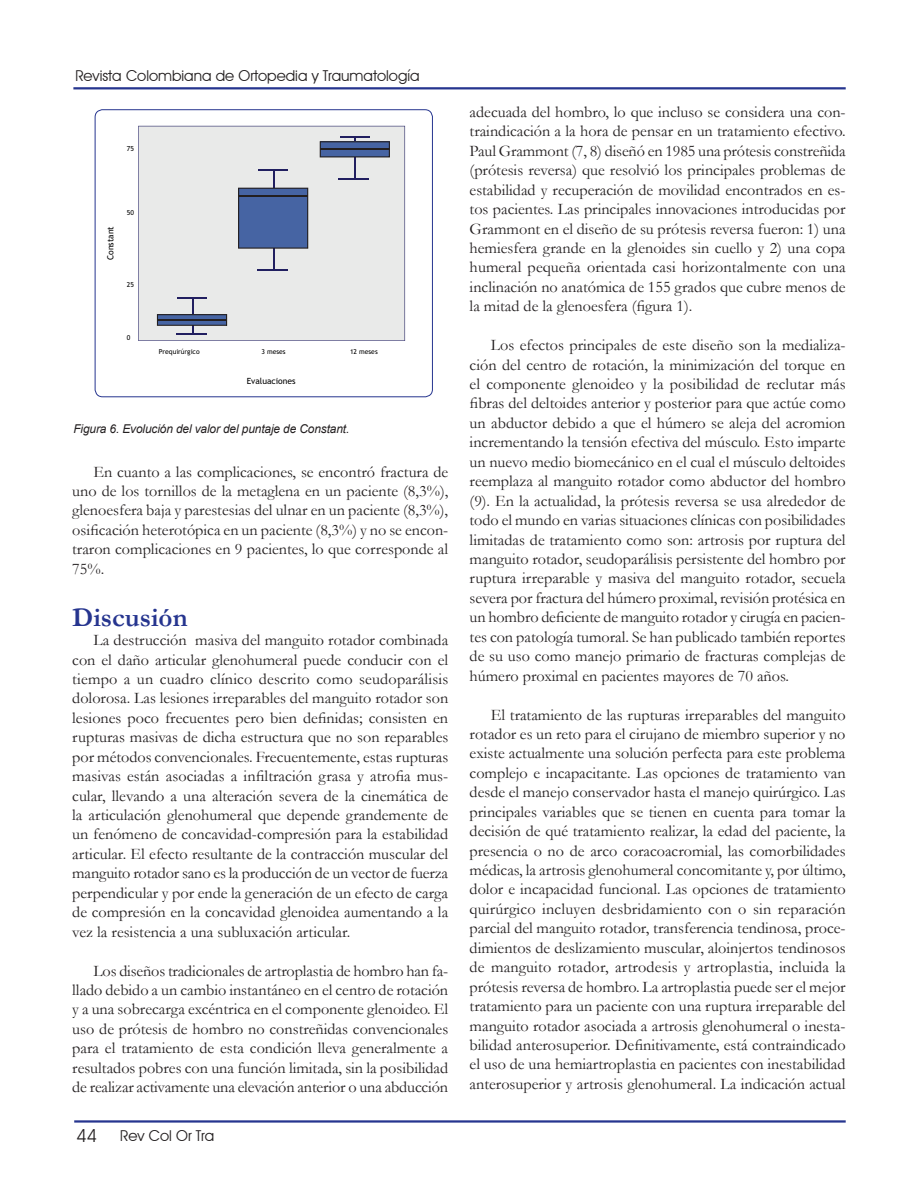
<style>
.page{position:relative;width:918px;height:1188px;background:#fff}
.page>*{position:absolute;margin:0;border:0;box-sizing:border-box;transform-origin:0 0}
.SUBTÍTULO{font:700 27px "Garamond";color:#26358f}
.t1{font:18px "Avant Garde IT Cby BT";color:#231f20}
.TEXTO_CORRIDO{font:16.2px/19.5px "Garamond";color:#231f20;text-align:justify}
.t2{font:15px "Avant Garde IT Cby BT";color:#231f20}
.PIEDEFOTO{font:italic 12.15px "Arial";letter-spacing:-.01em;color:#231f20}
.t3{font:8.55px "Trebuchet MS";color:#000}
.t4{font:6.75px "Trebuchet MS";color:#000}
</style>
<div class="page">
<hr style="left:74px;top:1120px;width:772px;height:3px;background:#26358f">
<hr style="left:73px;top:87px;width:773px;height:2px;background:#26358f">
<div style="left:138px;top:126px;width:267px;height:215px;background:#e9eae9"></div>
<hr style="left:355px;top:137px;width:1px;height:42px;background:#211f60">
<hr style="left:340px;top:136px;width:30px;height:1px;background:#211f60">
<hr style="left:339px;top:178px;width:30px;height:2px;background:#211f60">
<svg style="left:320px;top:141px;width:70px;height:16px"></svg>
<hr style="left:320px;top:149px;width:70px;height:1px;background:#231f20">
<hr style="left:192px;top:299px;width:1px;height:35px;background:#211f60">
<hr style="left:177px;top:298px;width:30px;height:1px;background:#211f60">
<hr style="left:176px;top:333px;width:30px;height:2px;background:#211f60">
<svg style="left:157px;top:314px;width:70px;height:12px"></svg>
<hr style="left:157px;top:319px;width:70px;height:2px;background:#231f20">
<hr style="left:273px;top:170px;width:1px;height:100px;background:#211f60">
<hr style="left:258px;top:169px;width:30px;height:1px;background:#211f60">
<hr style="left:257px;top:270px;width:30px;height:1px;background:#211f60">
<svg style="left:238px;top:188px;width:70px;height:61px;background:#445f99"></svg>
<hr style="left:238px;top:195px;width:70px;height:1px;background:#231f20">
<div style="left:95px;top:109px;width:338px;height:288px;border:1px solid #26358f;border-radius:8px"></div>
<p class="t2" style="left:75px;top:66px;width:346px">Revista Colombiana de Ortopedia y Traumatología</p>
<p class="t4" style="left:127px;top:145px;width:9px">75</p>
<p class="t3" style="left:105px;top:260px;width:35px;rotate:-90deg">Constant</p>
<p class="t4" style="left:127px;top:209px;width:9px">50</p>
<p class="t4" style="left:127px;top:280px;width:9px">25</p>
<p class="t4" style="left:127px;top:333px;width:5px">0</p>
<p class="t4" style="left:159px;top:348px;width:42px">Prequirúrgico</p>
<p class="t4" style="left:261px;top:348px;width:26px">3 meses</p>
<p class="t4" style="left:350px;top:348px;width:29px">12 meses</p>
<p class="t3" style="left:247px;top:376px;width:50px">Evaluaciones</p>
<p class="PIEDEFOTO" style="left:73px;top:421px;width:278px">Figura 6. Evolución del valor del puntaje de Constant.</p>
<p class="TEXTO_CORRIDO" style="left:72px;top:461px;width:378px;text-indent:21px">En cuanto a las complicaciones, se encontró fractura de uno de los tornillos de la metaglena en un paciente (8,3%), glenoesfera baja y parestesias del ulnar en un paciente (8,3%), osificación heterotópica en un paciente (8,3%) y no se encon&shy;traron complicaciones en 9 pacientes, lo que corresponde al 75%.</p>
<p class="SUBTÍTULO" style="left:72px;top:599px;width:117px">Discusión</p>
<p class="TEXTO_CORRIDO" style="left:72px;top:630px;width:378px;text-indent:21px">La destrucción masiva del manguito rotador combinada con el daño articular glenohumeral puede conducir con el tiempo a un cuadro clínico descrito como seudoparálisis dolorosa. Las lesiones irreparables del manguito rotador son lesiones poco frecuentes pero bien definidas; consisten en rupturas masivas de dicha estructura que no son reparables por métodos convencionales. Frecuentemente, estas rupturas masivas están asociadas a infiltración grasa y atrofia mus&shy;cular, llevando a una alteración severa de la cinemática de la articulación glenohumeral que depende grandemente de un fenómeno de concavidad-compresión para la estabilidad articular. El efecto resultante de la contracción muscular del manguito rotador sano es la producción de un vector de fuerza perpendicular y por ende la generación de un efecto de carga de compresión en la concavidad glenoidea aumentando a la vez la resistencia a una subluxación articular.</p>
<p class="TEXTO_CORRIDO" style="left:72px;top:960px;width:378px;text-indent:21px">Los diseños tradicionales de artroplastia de hombro han fa&shy;llado debido a un cambio instantáneo en el centro de rotación y a una sobrecarga excéntrica en el componente glenoideo. El uso de prótesis de hombro no constreñidas convencionales para el tratamiento de esta condición lleva generalmente a resultados pobres con una función limitada, sin la posibilidad de realizar activamente una elevación anterior o una abducción</p>
<p class="t1" style="left:77px;top:1124px;width:22px">44</p>
<p class="t2" style="left:120px;top:1127px;width:96px">Rev Col Or Tra</p>
<p class="TEXTO_CORRIDO" style="left:470px;top:102px;width:378px">adecuada del hombro, lo que incluso se considera una con&shy;traindicación a la hora de pensar en un tratamiento efectivo.<br>Paul Grammont (7, 8) diseñó en 1985 una prótesis constreñida (prótesis reversa) que resolvió los principales problemas de estabilidad y recuperación de movilidad encontrados en es&shy;tos pacientes. Las principales innovaciones introducidas por Grammont en el diseño de su prótesis reversa fueron: 1) una hemiesfera grande en la glenoides sin cuello y 2) una copa humeral pequeña orientada casi horizontalmente con una inclinación no anatómica de 155 grados que cubre menos de la mitad de la glenoesfera (figura 1).</p>
<p class="TEXTO_CORRIDO" style="left:470px;top:335px;width:378px;text-indent:21px">Los efectos principales de este diseño son la medializa&shy;ción del centro de rotación, la minimización del torque en el componente glenoideo y la posibilidad de reclutar más fibras del deltoides anterior y posterior para que actúe como un abductor debido a que el húmero se aleja del acromion incrementando la tensión efectiva del músculo. Esto imparte un nuevo medio biomecánico en el cual el músculo deltoides reemplaza al manguito rotador como abductor del hombro (9). En la actualidad, la prótesis reversa se usa alrededor de todo el mundo en varias situaciones clínicas con posibilidades limitadas de tratamiento como son: artrosis por ruptura del manguito rotador, seudoparálisis persistente del hombro por ruptura irreparable y masiva del manguito rotador, secuela severa por fractura del húmero proximal, revisión protésica en un hombro deficiente de manguito rotador y cirugía en pacien&shy;tes con patología tumoral. Se han publicado también reportes de su uso como manejo primario de fracturas complejas de húmero proximal en pacientes mayores de 70 años.</p>
<p class="TEXTO_CORRIDO" style="left:470px;top:704px;width:378px;text-indent:21px">El tratamiento de las rupturas irreparables del manguito rotador es un reto para el cirujano de miembro superior y no existe actualmente una solución perfecta para este problema complejo e incapacitante. Las opciones de tratamiento van desde el manejo conservador hasta el manejo quirúrgico. Las principales variables que se tienen en cuenta para tomar la decisión de qué tratamiento realizar, la edad del paciente, la presencia o no de arco coracoacromial, las comorbilidades médicas, la artrosis glenohumeral concomitante y, por último, dolor e incapacidad funcional. Las opciones de tratamiento quirúrgico incluyen desbridamiento con o sin reparación parcial del manguito rotador, transferencia tendinosa, proce&shy;dimientos de deslizamiento muscular, aloinjertos tendinosos de manguito rotador, artrodesis y artroplastia, incluida la prótesis reversa de hombro. La artroplastia puede ser el mejor tratamiento para un paciente con una ruptura irreparable del manguito rotador asociada a artrosis glenohumeral o inesta&shy;bilidad anterosuperior. Definitivamente, está contraindicado el uso de una hemiartroplastia en pacientes con inestabilidad anterosuperior y artrosis glenohumeral. La indicación actual</p>
</div>
